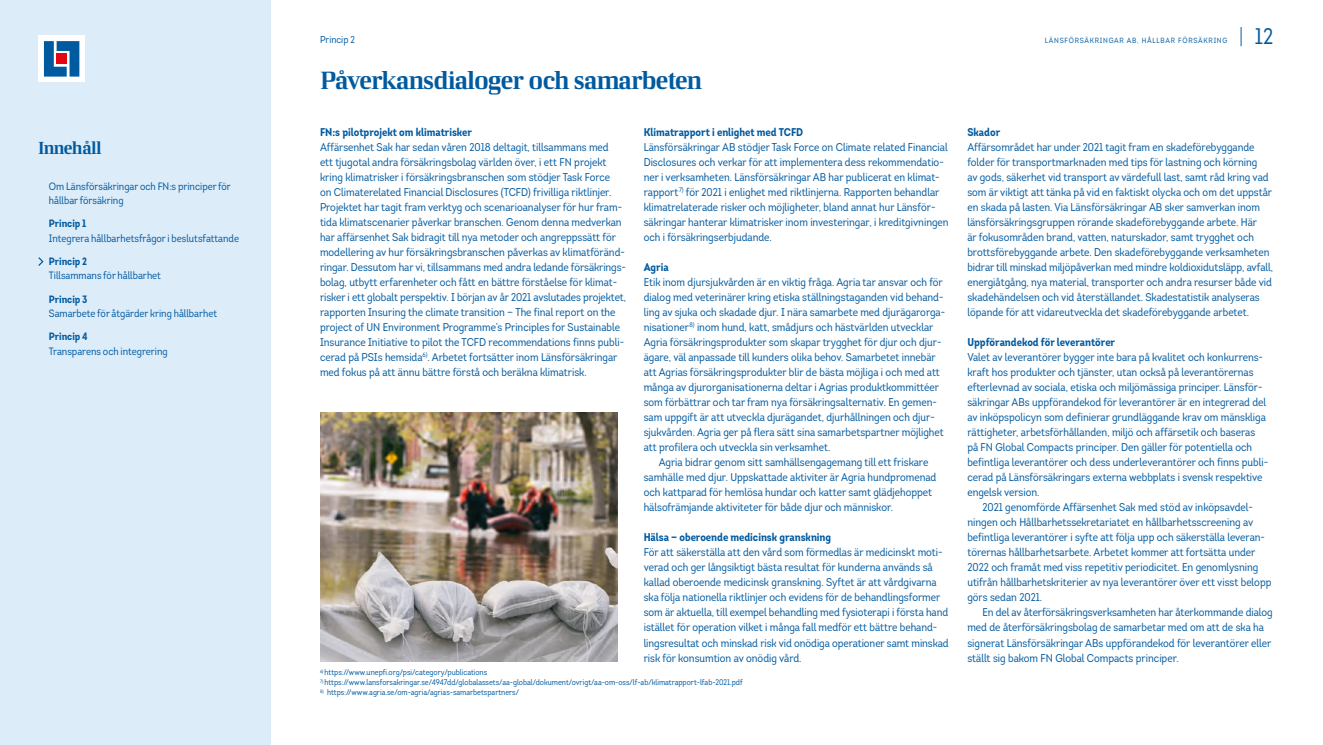
<style>
.page{position:relative;width:1323px;height:745px;background:#fff}
.page>*{position:absolute;margin:0;border:0;box-sizing:border-box;transform-origin:0 0}
.t1{font:25px "LF Rubrik 2";letter-spacing:-.03em;color:#005aa0}
.t2{font:22.5px "Intro Cond";color:#005aa0}
.t3{font:17.5px "LF Rubrik 2";letter-spacing:-.035em;color:#005aa0}
.t4{font:11.25px/15px "Intro Cond";color:#005aa0}
.t5{font:700 11.25px "Intro Cond";color:#005aa0}
.t6{font:10.62px/14.4px "Intro Cond";color:#005aa0}
.t7{font:700 10.62px "Intro Cond";color:#005aa0}
.t8{font:10px "Intro Cond";color:#005aa0}
.t9{font:8.12px "Intro Cond";color:#005aa0}
.t10{font:7.5px "Intro Cond";letter-spacing:.1em;color:#005aa0}
</style>
<div class="page">
<img style="left:320px;top:412px;width:298px;height:248px">
<div style="left:0;top:0;width:270px;height:744px;background:#ddecf9"></div>
<svg style="left:1241px;top:27px;width:1px;height:19px"></svg>
<svg style="left:38px;top:257px;width:6px;height:9px"></svg>
<div style="left:38px;top:35px;width:47px;height:47px;background:#fff"></div>
<svg style="left:44px;top:41px;width:35px;height:35px"></svg>
<div style="left:57px;top:54px;width:10px;height:10px;background:#e30613"></div>
<h3 class="t3" style="left:38px;top:137px;width:65px">Innehåll</h3>
<p class="t6" style="left:49px;top:179px;width:184px">Om Länsförsäkringar och FN:s principer för hållbar försäkring</p>
<p class="t7" style="left:49px;top:217px;width:39px">Princip 1</p>
<p class="t6" style="left:49px;top:231px;width:192px">Integrera hållbarhetsfrågor i beslutsfattande</p>
<p class="t7" style="left:49px;top:254px;width:40px">Princip 2</p>
<p class="t6" style="left:49px;top:268px;width:114px">Tillsammans för hållbarhet</p>
<p class="t7" style="left:49px;top:292px;width:40px">Princip 3</p>
<p class="t6" style="left:49px;top:306px;width:170px">Samarbete för åtgärder kring hållbarhet</p>
<p class="t7" style="left:49px;top:329px;width:40px">Princip 4</p>
<p class="t6" style="left:49px;top:343px;width:120px">Transparens och integrering</p>
<p class="t8" style="left:320px;top:33px;width:37px">Princip 2</p>
<p class="t10" style="left:1045px;top:35px;width:184px">LÄNSFÖRSÄKRINGAR AB, HÅLLBAR FÖRSÄKRING</p>
<h2 class="t2" style="left:1254px;top:22px;width:20px">12</h2>
<h1 class="t1" style="left:320px;top:65px;width:384px">Påverkansdialoger och samarbeten</h1>
<p class="t5" style="left:320px;top:125px;width:154px">FN:s pilotprojekt om klimatrisker</p>
<p class="t4" style="left:320px;top:139px;width:307px">Affärsenhet Sak har sedan våren 2018 deltagit, tillsammans med<br>ett tjugotal andra försäkringsbolag världen över, i ett FN projekt kring klimatrisker i försäkringsbranschen som stödjer Task Force<br>on Climaterelated Financial Disclosures (TCFD) frivilliga riktlinjer.<br>Projektet har tagit fram verktyg och scenarioanalyser för hur fram&shy;tida klimatscenarier påverkar branschen. Genom denna medverkan har affärsenhet Sak bidragit till nya metoder och angreppssätt för modellering av hur försäkringsbranschen påverkas av klimatföränd&shy;ringar. Dessutom har vi, tillsammans med andra ledande försäkrings&shy;bolag, utbytt erfarenheter och fått en bättre förståelse för klimat&shy;risker i ett globalt perspektiv. I början av år 2021 avslutades projektet, rapporten Insuring the climate transition — The final report on the project of UN Environment Programme’s Principles for Sustainable Insurance Initiative to pilot the TCFD recommendations finns publi&shy;cerad på PSIs hemsida<sup>6)</sup>. Arbetet fortsätter inom Länsförsäkringar med fokus på att ännu bättre förstå och beräkna klimatrisk.</p>
<p class="t5" style="left:644px;top:125px;width:161px">Klimatrapport i enlighet med TCFD</p>
<p class="t4" style="left:644px;top:139px;width:306px">Länsförsäkringar AB stödjer Task Force on Climate related Financial Disclosures och verkar för att implementera dess rekommendatio&shy;ner i verksamheten. Länsförsäkringar AB har publicerat en klimat&shy;rapport<sup>7)</sup> för 2021 i enlighet med riktlinjerna. Rapporten behandlar klimatrelaterade risker och möjligheter, bland annat hur Länsför&shy;säkringar hanterar klimatrisker inom investeringar, i kreditgivningen och i försäkringserbjudande.</p>
<p class="t5" style="left:644px;top:260px;width:26px">Agria</p>
<p class="t4" style="left:644px;top:274px;width:303px">Etik inom djursjukvården är en viktig fråga. Agria tar ansvar och för dialog med veterinärer kring etiska ställningstaganden vid behand&shy;ling av sjuka och skadade djur. I nära samarbete med djurägarorga&shy;nisationer<sup>8)</sup> inom hund, katt, smådjurs och hästvärlden utvecklar Agria försäkringsprodukter som skapar trygghet för djur och djur&shy;ägare, väl anpassade till kunders olika behov. Samarbetet innebär att Agrias försäkringsprodukter blir de bästa möjliga i och med att många av djurorganisationerna deltar i Agrias produktkommittéer som förbättrar och tar fram nya försäkringsalternativ. En gemen&shy;sam uppgift är att utveckla djurägandet, djurhållningen och djur&shy;sjukvården. Agria ger på flera sätt sina samarbetspartner möjlighet att profilera och utveckla sin verksamhet.</p>
<p class="t4" style="left:644px;top:454px;width:294px;text-indent:15px">Agria bidrar genom sitt samhällsengagemang till ett friskare samhälle med djur. Uppskattade aktiviter är Agria hundpromenad och kattparad för hemlösa hundar och katter samt glädjehoppet hälsofrämjande aktiviteter för både djur och människor.</p>
<p class="t5" style="left:644px;top:530px;width:189px">Hälsa — oberoende medicinsk granskning</p>
<p class="t4" style="left:644px;top:544px;width:306px">För att säkerställa att den vård som förmedlas är medicinskt moti&shy;verad och ger långsiktigt bästa resultat för kunderna används så kallad oberoende medicinsk granskning. Syftet är att vårdgivarna ska följa nationella riktlinjer och evidens för de behandlingsformer som är aktuella, till exempel behandling med fysioterapi i första hand istället för operation vilket i många fall medför ett bättre behand&shy;lingsresultat och minskad risk vid onödiga operationer samt minskad risk för konsumtion av onödig vård.</p>
<p class="t9" style="left:320px;top:667px;width:169px"><sup>6)</sup> https://www.unepfi.org/psi/category/publications</p>
<p class="t9" style="left:320px;top:677px;width:424px"><sup>7)</sup> https://www.lansforsakringar.se/4947dd/globalassets/aa-global/dokument/ovrigt/aa-om-oss/lf-ab/klimatrapport-lfab-2021.pdf</p>
<p class="t9" style="left:320px;top:687px;width:201px"><sup>8)</sup> https://www.agria.se/om-agria/agrias-samarbetspartners/</p>
<p class="t5" style="left:967px;top:125px;width:34px">Skador</p>
<p class="t4" style="left:967px;top:139px;width:307px">Affärsområdet har under 2021 tagit fram en skadeförebyggande folder för transportmarknaden med tips för lastning och körning<br>av gods, säkerhet vid transport av värdefull last, samt råd kring vad som är viktigt att tänka på vid en faktiskt olycka och om det uppstår en skada på lasten. Via Länsförsäkringar AB sker samverkan inom länsförsäkringsgruppen rörande skadeförebyggande arbete. Här<br>är fokusområden brand, vatten, naturskador, samt trygghet och brottsförebyggande arbete. Den skadeförebyggande verksamheten bidrar till minskad miljöpåverkan med mindre koldioxidutsläpp, avfall, energiåtgång, nya material, transporter och andra resurser både vid skadehändelsen och vid återställandet. Skadestatistik analyseras löpande för att vidareutveckla det skadeförebyggande arbetet.</p>
<p class="t5" style="left:967px;top:335px;width:149px">Uppförandekod för leverantörer</p>
<p class="t4" style="left:967px;top:349px;width:302px">Valet av leverantörer bygger inte bara på kvalitet och konkurrens&shy;kraft hos produkter och tjänster, utan också på leverantörernas efterlevnad av sociala, etiska och miljömässiga principer. Länsför&shy;säkringar ABs uppförandekod för leverantörer är en integrerad del av inköpspolicyn som definierar grundläggande krav om mänskliga rättigheter, arbetsförhållanden, miljö och affärsetik och baseras på FN Global Compacts principer. Den gäller för potentiella och befintliga leverantörer och dess underleverantörer och finns publi&shy;cerad på Länsförsäkringars externa webbplats i svensk respektive engelsk version.</p>
<p class="t4" style="left:967px;top:499px;width:306px;text-indent:15px">2021 genomförde Affärsenhet Sak med stöd av inköpsavdel&shy;ningen och Hållbarhetssekretariatet en hållbarhetsscreening av befintliga leverantörer i syfte att följa upp och säkerställa leveran&shy;törernas hållbarhetsarbete. Arbetet kommer att fortsätta under 2022 och framåt med viss repetitiv periodicitet. En genomlysning utifrån hållbarhetskriterier av nya leverantörer över ett visst belopp görs sedan 2021.</p>
<p class="t4" style="left:967px;top:604px;width:307px;text-indent:15px">En del av återförsäkringsverksamheten har återkommande dialog med de återförsäkringsbolag de samarbetar med om att de ska ha signerat Länsförsäkringar ABs uppförandekod för leverantörer eller ställt sig bakom FN Global Compacts principer.</p>
</div>
